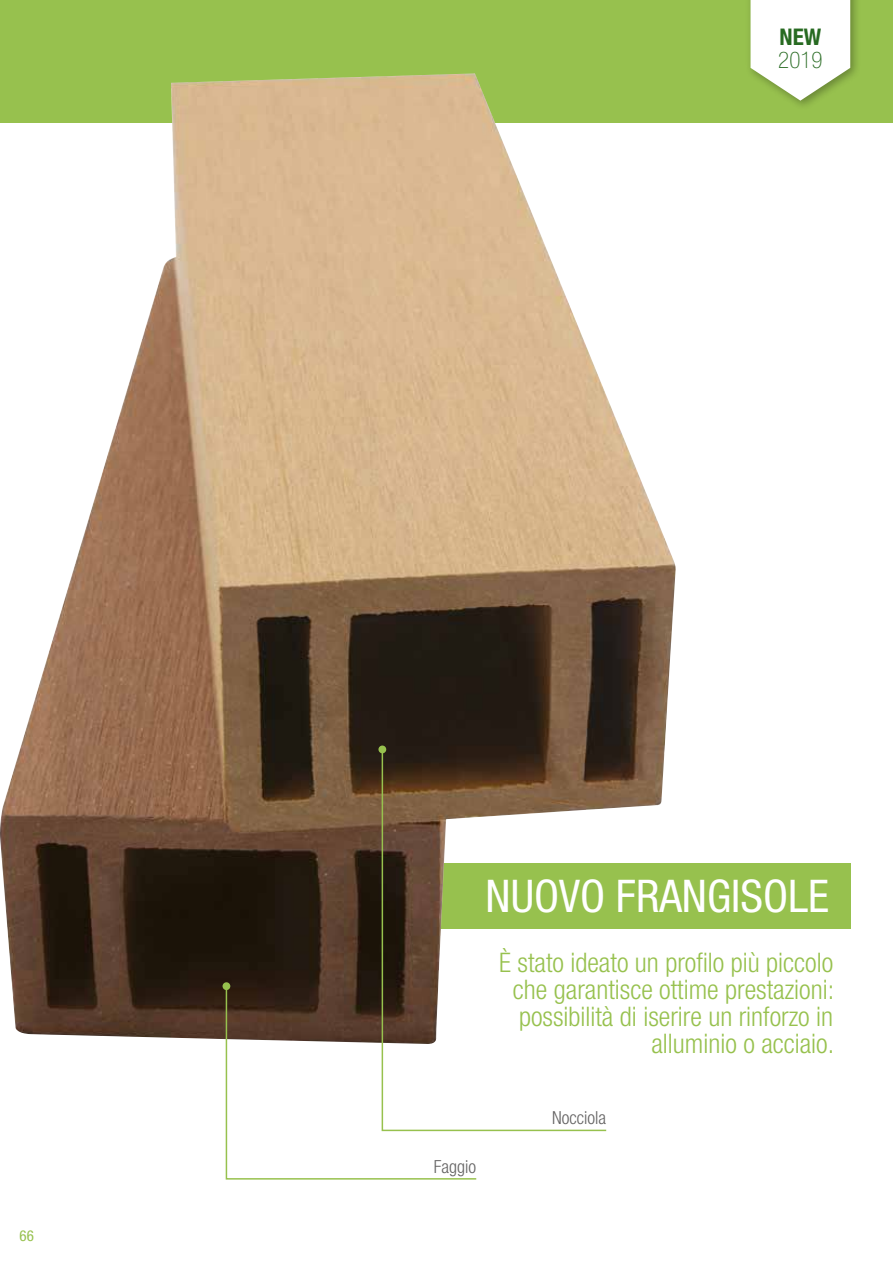
<style>
.page{position:relative;width:893px;height:1263px;background:#fff}
.page>*{position:absolute;margin:0;border:0;box-sizing:border-box;transform-origin:0 0}
.t1{font:condensed 45.15px "Helvetica Neue LT Std";color:#fff}
.t2{font:300 condensed 27px/27px "Helvetica Neue LT Std";color:#97c14e;text-align:right}
.t3{font:100 condensed 22.95px "Helvetica Neue LT Std";color:#276a21}
.t4{font:700 condensed 22.95px "Helvetica Neue LT Std";color:#276a21}
.t5{font:300 condensed 18px "Helvetica Neue LT Std";color:#646363}
.t6{font:condensed 15px "Helvetica Neue LT Std";color:#97c14e}
</style>
<div class="page">
<div style="left:296px;top:863px;width:554px;height:65px;background:#97c14e"></div>
<div style="left:0;top:0;width:893px;height:122px;background:#97c14e"></div>
<img style="left:0;top:73px;width:676px;height:967px">
<div style="left:745px;top:0;width:116px;height:111px;background:#000;opacity:.3"></div>
<svg style="left:750px;top:0;width:100px;height:101px;background:#ebf2df"></svg>
<svg style="left:381px;top:748px;width:227px;height:384px"></svg>
<div style="left:378px;top:745px;width:8px;height:8px;background:#97c14e;border-radius:50%"></div>
<svg style="left:225px;top:985px;width:253px;height:195px"></svg>
<div style="left:223px;top:982px;width:7px;height:8px;background:#97c14e;border-radius:50%"></div>
<p class="t6" style="left:20px;top:1226px;width:16px">66</p>
<p class="t4" style="left:779px;top:23px;width:43px">NEW</p>
<p class="t3" style="left:778px;top:47px;width:46px">2019</p>
<h1 class="t1" style="left:486px;top:870px;width:345px">NUOVO FRANGISOLE</h1>
<p class="t2" style="left:499px;top:948px;width:337px">È stato ideato un profilo più piccolo che garantisce ottime prestazioni: possibilità di iserire un rinforzo in alluminio o acciaio.</p>
<p class="t5" style="left:434px;top:1156px;width:44px">Faggio</p>
<p class="t5" style="left:552px;top:1107px;width:55px">Nocciola</p>
</div>
